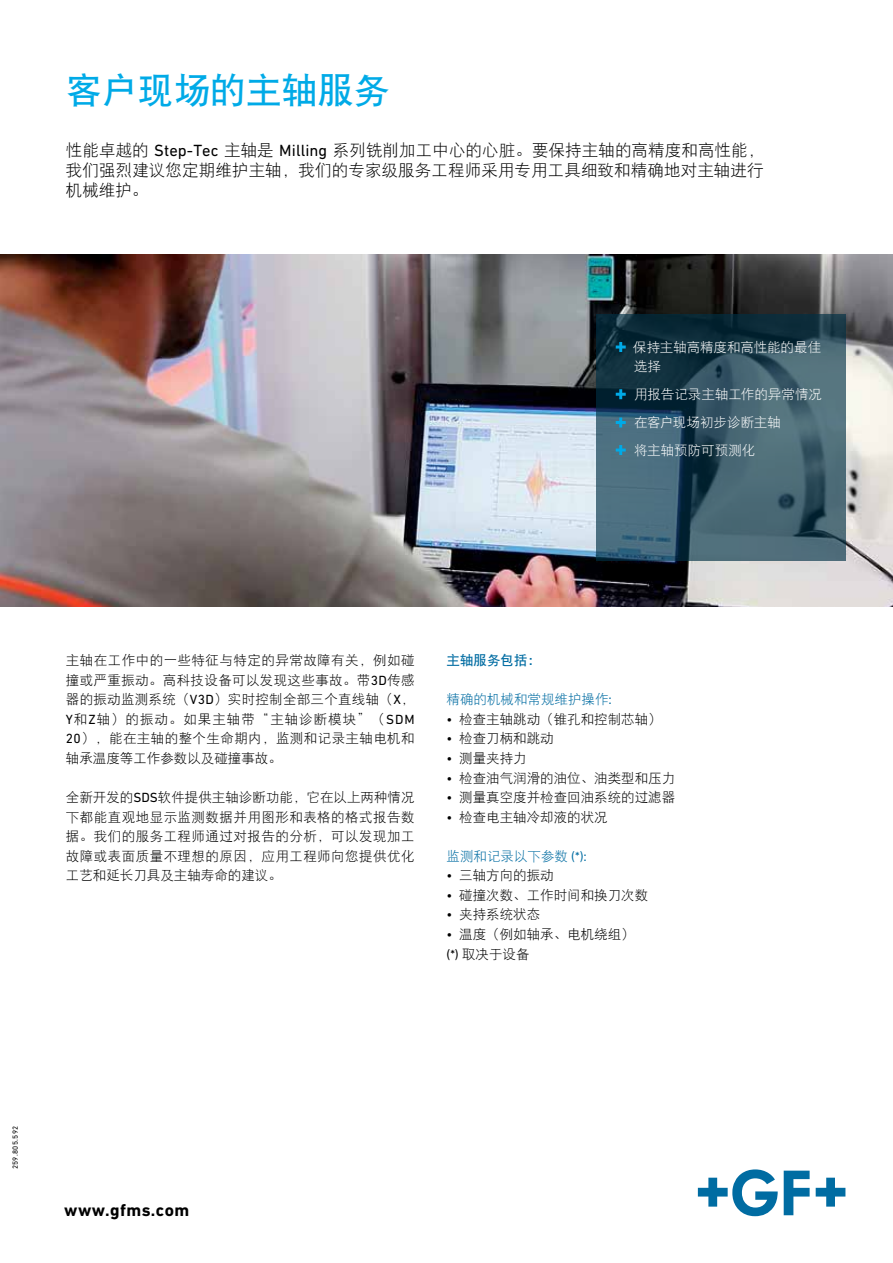
<style>
.page{position:relative;width:893px;height:1263px;background:#fff}
.page>*{position:absolute;margin:0;border:0;box-sizing:border-box;transform-origin:0 0}
.t1{font:36px "DFP Hei W7";color:#00aae7}
.t2{font:700 17.55px "DIN Next W1 G";letter-spacing:.025em;color:#000}
.t3{font:16.5px/19.5px "DFP Hei W3";letter-spacing:.005em;color:#000;text-align:justify}
.t4{font:13.5px/19.5px "DFP Hei W3";color:#000;text-align:justify}
.t5{font:13.5px/28px "DFP Hei W3";color:#fff}
.t6{font:13.5px "DFP Hei W3";color:#006ca2}
.t7{font:13.5px "DFP Hei W7";color:#006ca2}
.t8{font:7.5px "DIN Next W1 G";letter-spacing:.05em;color:#000}
.s1{font-family:"DIN Next W1 G"}
</style>
<div class="page">
<svg style="left:698px;top:1169px;width:80px;height:47px"></svg>
<svg style="left:784px;top:1170px;width:26px;height:45px"></svg>
<svg style="left:816px;top:1178px;width:29px;height:28px"></svg>
<img style="left:0;top:254px;width:893px;height:352px">
<svg style="left:597px;top:315px;width:249px;height:246px;background:#355564"></svg>
<svg style="left:616px;top:342px;width:10px;height:10px"></svg>
<svg style="left:616px;top:389px;width:10px;height:10px"></svg>
<svg style="left:616px;top:417px;width:10px;height:10px"></svg>
<svg style="left:616px;top:445px;width:10px;height:10px"></svg>
<h1 class="t1" style="left:66px;top:72px;width:326px">客户现场的主轴服务</h1>
<p class="t3" style="left:66px;top:141px;width:700px">性能卓越的 <span class="s1">Step-Tec</span> 主轴是 <span class="s1">Milling</span> 系列铣削加工中心的心脏。要保持主轴的高精度和高性能，我们强烈建议您定期维护主轴，我们的专家级服务工程师采用专用工具细致和精确地对主轴进行机械维护。</p>
<p class="t5" style="left:633px;top:337px;width:190px;line-height:19.5px">保持主轴高精度和高性能的最佳选择</p>
<p class="t5" style="left:634px;top:380px;width:189px">用报告记录主轴工作的异常情况在客户现场初步诊断主轴<br>将主轴预防可预测化</p>
<p class="t4" style="left:66px;top:650px;width:350px">主轴在工作中的一些特征与特定的异常故障有关，例如碰撞或严重振动。高科技设备可以发现这些事故。带<span class="s1">3D</span>传感器的振动监测系统（<span class="s1">V3D</span>）实时控制全部三个直线轴（<span class="s1">X</span>，<span class="s1">Y</span>和<span class="s1">Z</span>轴）的振动。如果主轴带“主轴诊断模块”（<span class="s1">SDM 20</span>），能在主轴的整个生命期内，监测和记录主轴电机和轴承温度等工作参数以及碰撞事故。</p>
<p class="t4" style="left:66px;top:787px;width:350px">全新开发的<span class="s1">SDS</span>软件提供主轴诊断功能，它在以上两种情况下都能直观地显示监测数据并用图形和表格的格式报告数据。我们的服务工程师通过对报告的分析，可以发现加工故障或表面质量不理想的原因，应用工程师向您提供优化工艺和延长刀具及主轴寿命的建议。</p>
<p class="t7" style="left:446px;top:653px;width:96px">主轴服务包括：</p>
<p class="t6" style="left:446px;top:693px;width:167px">精确的机械和常规维护操作<span class="s1">:</span></p>
<p class="t4" style="left:446px;top:709px;width:217px"><span class="s1">•</span> 检查主轴跳动（锥孔和控制芯轴）</p>
<p class="t4" style="left:446px;top:729px;width:109px"><span class="s1">•</span> 检查刀柄和跳动</p>
<p class="t4" style="left:446px;top:748px;width:82px"><span class="s1">•</span> 测量夹持力</p>
<p class="t4" style="left:446px;top:768px;width:230px"><span class="s1">•</span> 检查油气润滑的油位、油类型和压力</p>
<p class="t4" style="left:446px;top:787px;width:230px"><span class="s1">•</span> 测量真空度并检查回油系统的过滤器</p>
<p class="t4" style="left:446px;top:807px;width:163px"><span class="s1">•</span> 检查电主轴冷却液的状况</p>
<p class="t6" style="left:446px;top:849px;width:142px">监测和记录以下参数 <span class="s1">(*):</span></p>
<p class="t4" style="left:446px;top:866px;width:109px"><span class="s1">•</span> 三轴方向的振动</p>
<p class="t4" style="left:446px;top:885px;width:203px"><span class="s1">•</span> 碰撞次数、工作时间和换刀次数</p>
<p class="t4" style="left:446px;top:905px;width:95px"><span class="s1">•</span> 夹持系统状态</p>
<p class="t4" style="left:446px;top:924px;width:190px"><span class="s1">•</span> 温度（例如轴承、电机绕组）<span class="s1">(*)</span> 取决于设备</p>
<p class="t8" style="left:11px;top:1169px;width:45px;rotate:-90deg">259.805.592</p>
<p class="t2" style="left:64px;top:1200px;width:127px">www.gfms.com</p>
</div>
